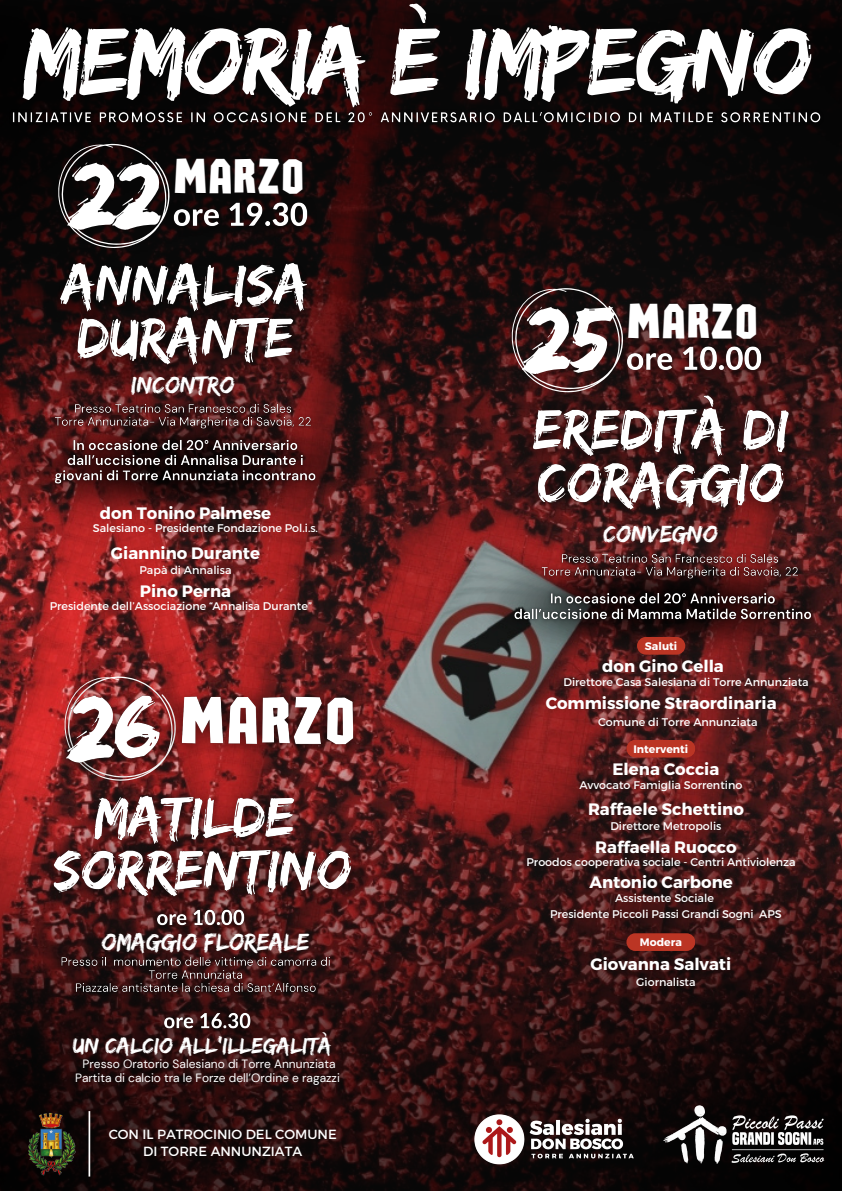
<style>
.page{position:relative;width:842px;height:1191px;background:#fff}
.page>*{position:absolute;margin:0;border:0;box-sizing:border-box;transform-origin:0 0}
.t1{font:99.4px "Edo";letter-spacing:-.025em;color:#fff}
.t2{font:94px "Edo";color:#fff}
.t3{font:47.3px "Rockstone";color:#fff}
.t4{font:25px "Edo";color:#fff}
.t5{font:23px "Edo";color:#fff}
.t6{font:700 16.5px "Montserrat";color:#fff}
.t7{font:13.3px/17.1px "Montserrat";color:#fff;text-align:center}
.t8{font:12px "DM Sans";color:#fff}
.t9{font:11.1px "Montserrat";color:#fff}
.t10{font:700 10.9px "Montserrat";color:#fff}
</style>
<div class="page">
<img style="left:0;top:840px;width:842px;height:350px">
<img style="left:0;top:0;width:842px;height:840px">
<img style="left:0;top:409px;width:397px;height:116px">
<img style="left:447px;top:546px;width:395px;height:116px">
<img style="left:661px;top:1102px;width:167px;height:66px">
<img style="left:469px;top:1105px;width:172px;height:64px">
<img style="left:34px;top:240px;width:299px;height:152px">
<img style="left:509px;top:373px;width:304px;height:164px">
<img style="left:28px;top:775px;width:348px;height:148px">
<svg style="left:58px;top:144px;width:112px;height:104px"></svg>
<img style="left:160px;top:189px;width:162px;height:52px">
<svg style="left:511px;top:288px;width:112px;height:104px"></svg>
<img style="left:614px;top:333px;width:161px;height:52px">
<img style="left:508px;top:587px;width:310px;height:39px">
<div style="left:637px;top:637px;width:48px;height:17px;background:#bb3524;border-radius:9px"></div>
<div style="left:626px;top:739px;width:69px;height:18px;background:#bb3524;border-radius:9px"></div>
<div style="left:626px;top:933px;width:69px;height:17px;background:#bb3524;border-radius:9px"></div>
<img style="left:26px;top:1110px;width:52px;height:65px">
<hr style="left:89px;top:1110px;width:1px;height:66px;background:#fff">
<img style="left:25px;top:658px;width:175px;height:148px">
<img style="left:154px;top:670px;width:227px;height:105px">
<img style="left:57px;top:951px;width:278px;height:47px">
<img style="left:148px;top:901px;width:105px;height:34px">
<img style="left:48px;top:433px;width:274px;height:57px">
<img style="left:50px;top:398px;width:267px;height:36px">
<img style="left:537px;top:548px;width:267px;height:36px">
<img style="left:155px;top:1004px;width:105px;height:34px">
<img style="left:7px;top:105px;width:821px;height:24px">
<h5 class="t1" style="left:23px;top:3px;width:791px">MEMORIA È IMPEGNO</h5>
<p class="t2" style="left:70px;top:139px;width:91px">22</p>
<h3 class="t3" style="left:173px;top:155px;width:133px">MARZO</h3>
<p class="t4" style="left:131px;top:370px;width:105px">INCONTRO</p>
<p class="t6" style="left:100px;top:502px;width:173px">don Tonino Palmese</p>
<p class="t9" style="left:93px;top:521px;width:227px">Salesiano - Presidente Fondazione Pol.i.s.</p>
<p class="t6" style="left:111px;top:542px;width:151px">Giannino Durante</p>
<p class="t9" style="left:139px;top:562px;width:94px">Papà di Annalisa</p>
<p class="t6" style="left:140px;top:580px;width:93px">Pino Perna</p>
<p class="t9" style="left:50px;top:598px;width:263px">Presidente dell’Associazione “Annalisa Durante”</p>
<p class="t4" style="left:101px;top:927px;width:209px">OMAGGIO FLOREALE</p>
<h5 class="t5" style="left:73px;top:1031px;width:260px">UN CALCIO ALL’ILLEGALITÀ</h5>
<p class="t8" style="left:75px;top:1069px;width:266px">Partita di calcio tra le Forze dell’Ordine e ragazzi</p>
<p class="t8" style="left:83px;top:1056px;width:254px">Presso Oratorio Salesiano di Torre Annunziata</p>
<p class="t7" style="left:109px;top:1124px;width:230px">CON IL PATROCINIO DEL COMUNE<br>DI TORRE ANNUNZIATA</p>
<h5 class="t2" style="left:524px;top:283px;width:89px">25</h5>
<p class="t3" style="left:627px;top:300px;width:133px">MARZO</p>
<h5 class="t4" style="left:604px;top:519px;width:116px">CONVEGNO</h5>
<p class="t10" style="left:645px;top:639px;width:34px">Saluti</p>
<p class="t6" style="left:602px;top:655px;width:123px">don Gino Cella</p>
<p class="t9" style="left:563px;top:674px;width:247px">Direttore Casa Salesiana di Torre Annunziata</p>
<p class="t6" style="left:546px;top:692px;width:232px">Commissione Straordinaria</p>
<p class="t9" style="left:598px;top:715px;width:161px">Comune di Torre Annunziata</p>
<p class="t10" style="left:633px;top:741px;width:56px">Interventi</p>
<p class="t6" style="left:612px;top:758px;width:108px">Elena Coccia</p>
<p class="t9" style="left:579px;top:777px;width:164px">Avvocato Famiglia Sorrentino</p>
<p class="t6" style="left:588px;top:798px;width:157px">Raffaele Schettino</p>
<p class="t9" style="left:610px;top:818px;width:113px">Direttore Metropolis</p>
<p class="t6" style="left:595px;top:836px;width:143px">Raffaella Ruocco</p>
<p class="t9" style="left:526px;top:854px;width:271px">Proodos cooperativa sociale - Centri Antiviolenza</p>
<p class="t6" style="left:589px;top:871px;width:145px">Antonio Carbone</p>
<p class="t9" style="left:615px;top:890px;width:100px">Assistente Sociale</p>
<p class="t9" style="left:550px;top:906px;width:233px">Presidente Piccoli Passi Grandi Sogni APS</p>
<p class="t10" style="left:640px;top:935px;width:43px">Modera</p>
<p class="t6" style="left:590px;top:953px;width:142px">Giovanna Salvati</p>
<p class="t9" style="left:636px;top:974px;width:61px">Giornalista</p>
</div>
